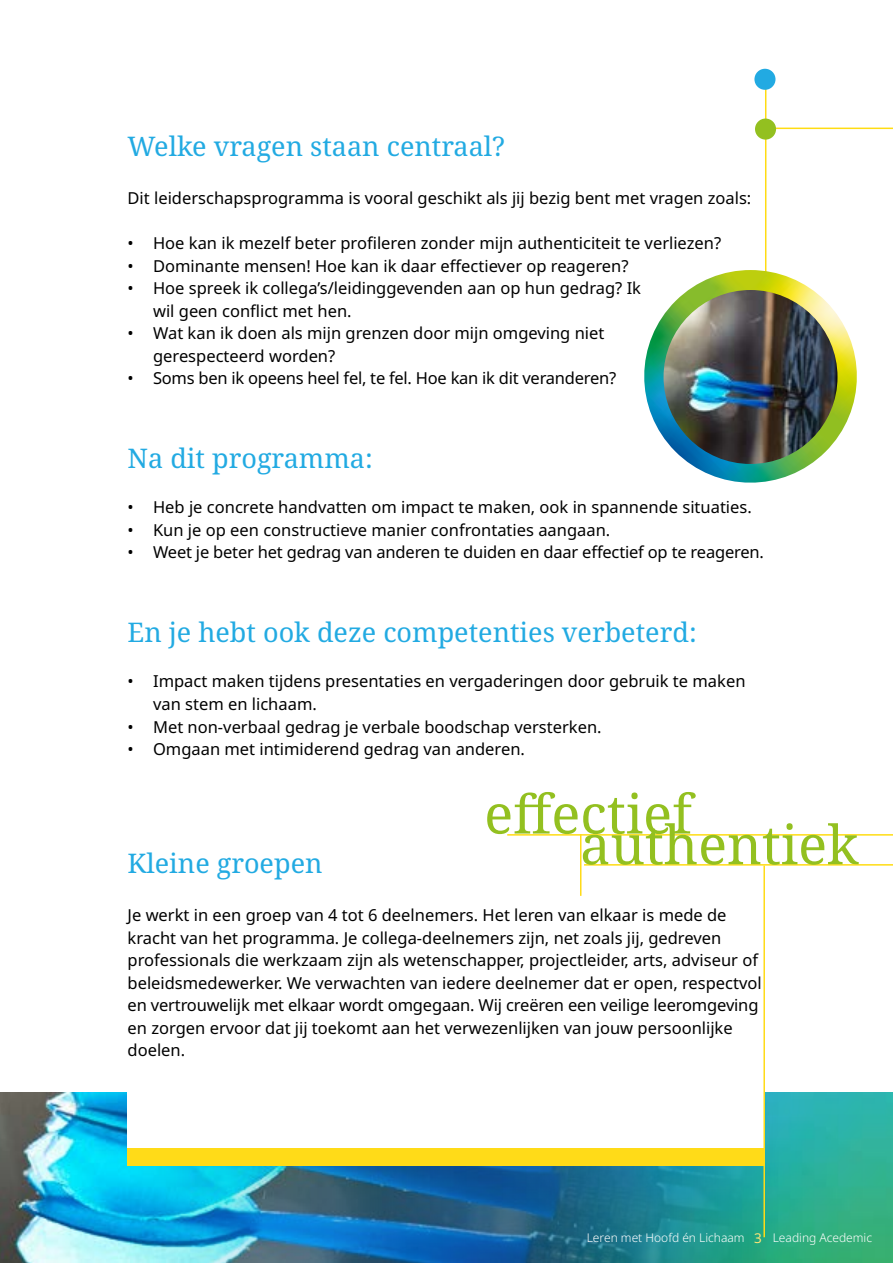
<style>
.page{position:relative;width:893px;height:1263px;background:#fff}
.page>*{position:absolute;margin:0;border:0;box-sizing:border-box;transform-origin:0 0}
.t1{font:54px "Noto Serif";color:#93c020}
.t2{font:27px "Noto Serif";color:#22aae2}
.t3{font:16.5px/22.5px "Noto Sans";color:#000}
.t4{font:13.5px "Noto Sans";color:#ffe577}
.t5{font:300 12px "Noto Sans";color:#fff}
</style>
<div class="page">
<img style="left:0;top:1093px;width:893px;height:170px">
<div style="left:128px;top:128px;width:637px;height:1029px;background:#fff"></div>
<hr style="left:507px;top:834px;width:386px;height:2px;background:#ffdc13">
<hr style="left:580px;top:834px;width:1px;height:62px;background:#ffdb18">
<div style="left:128px;top:1148px;width:637px;height:17px;background:#ffdb18"></div>
<hr style="left:584px;top:864px;width:309px;height:2px;background:#ffdc13">
<hr style="left:765px;top:128px;width:128px;height:1px;background:#ffdc13">
<hr style="left:765px;top:79px;width:1px;height:287px;background:#ffdc13">
<img style="left:644px;top:270px;width:213px;height:213px">
<img style="left:664px;top:290px;width:173px;height:174px;border-radius:87px">
<div style="left:754px;top:69px;width:21px;height:21px;background:#22aae2;border-radius:50%"></div>
<div style="left:755px;top:119px;width:21px;height:21px;background:#93c020;border-radius:50%"></div>
<hr style="left:763px;top:866px;width:2px;height:371px;background:#ffdb18">
<h2 class="t2" style="left:128px;top:128px;width:379px">Welke vragen staan centraal?</h2>
<p class="t3" style="left:128px;top:187px;width:625px">Dit leiderschapsprogramma is vooral geschikt als jij bezig bent met vragen zoals:</p>
<p class="t3" style="left:128px;top:232px;width:595px">• Hoe kan ik mezelf beter profileren zonder mijn authenticiteit te verliezen?</p>
<p class="t3" style="left:128px;top:255px;width:502px">• Dominante mensen! Hoe kan ik daar effectiever op reageren?</p>
<p class="t3" style="left:153px;top:277px;width:489px;text-indent:-26px">• Hoe spreek ik collega’s/leidinggevenden aan op hun gedrag? Ik wil geen conflict met hen.</p>
<p class="t3" style="left:153px;top:322px;width:453px;text-indent:-26px">• Wat kan ik doen als mijn grenzen door mijn omgeving niet gerespecteerd worden?</p>
<p class="t3" style="left:128px;top:367px;width:490px">• Soms ben ik opeens heel fel, te fel. Hoe kan ik dit veranderen?</p>
<h2 class="t2" style="left:128px;top:440px;width:247px">Na dit programma:</h2>
<p class="t3" style="left:128px;top:496px;width:626px">• Heb je concrete handvatten om impact te maken, ook in spannende situaties.</p>
<p class="t3" style="left:128px;top:519px;width:484px">• Kun je op een constructieve manier confrontaties aangaan.</p>
<p class="t3" style="left:128px;top:541px;width:638px">• Weet je beter het gedrag van anderen te duiden en daar effectief op te reageren.</p>
<h2 class="t2" style="left:128px;top:614px;width:571px">En je hebt ook deze competenties verbeterd:</h2>
<p class="t3" style="left:153px;top:670px;width:594px;text-indent:-26px">• Impact maken tijdens presentaties en vergaderingen door gebruik te maken van stem en lichaam.</p>
<p class="t3" style="left:128px;top:715px;width:476px">• Met non-verbaal gedrag je verbale boodschap versterken.</p>
<p class="t3" style="left:128px;top:738px;width:399px">• Omgaan met intimiderend gedrag van anderen.</p>
<h1 class="t1" style="left:484px;top:777px;width:209px">effectief</h1>
<h1 class="t1" style="left:580px;top:808px;width:280px">authentiek</h1>
<h2 class="t2" style="left:128px;top:845px;width:196px">Kleine groepen</h2>
<p class="t3" style="left:128px;top:904px;width:636px">Je werkt in een groep van 4 tot 6 deelnemers. Het leren van elkaar is mede de kracht van het programma. Je collega-deelnemers zijn, net zoals jij, gedreven professionals die werkzaam zijn als wetenschapper, projectleider, arts, adviseur of beleidsmedewerker. We verwachten van iedere deelnemer dat er open, respectvol en vertrouwelijk met elkaar wordt omgegaan. Wij creëren een veilige leeromgeving en zorgen ervoor dat jij toekomt aan het verwezenlijken van jouw persoonlijke doelen.</p>
<p class="t5" style="left:587px;top:1230px;width:159px">Leren met Hoofd én Lichaam</p>
<p class="t5" style="left:773px;top:1230px;width:101px">Leading Acedemic</p>
<p class="t4" style="left:754px;top:1230px;width:9px">3</p>
</div>
